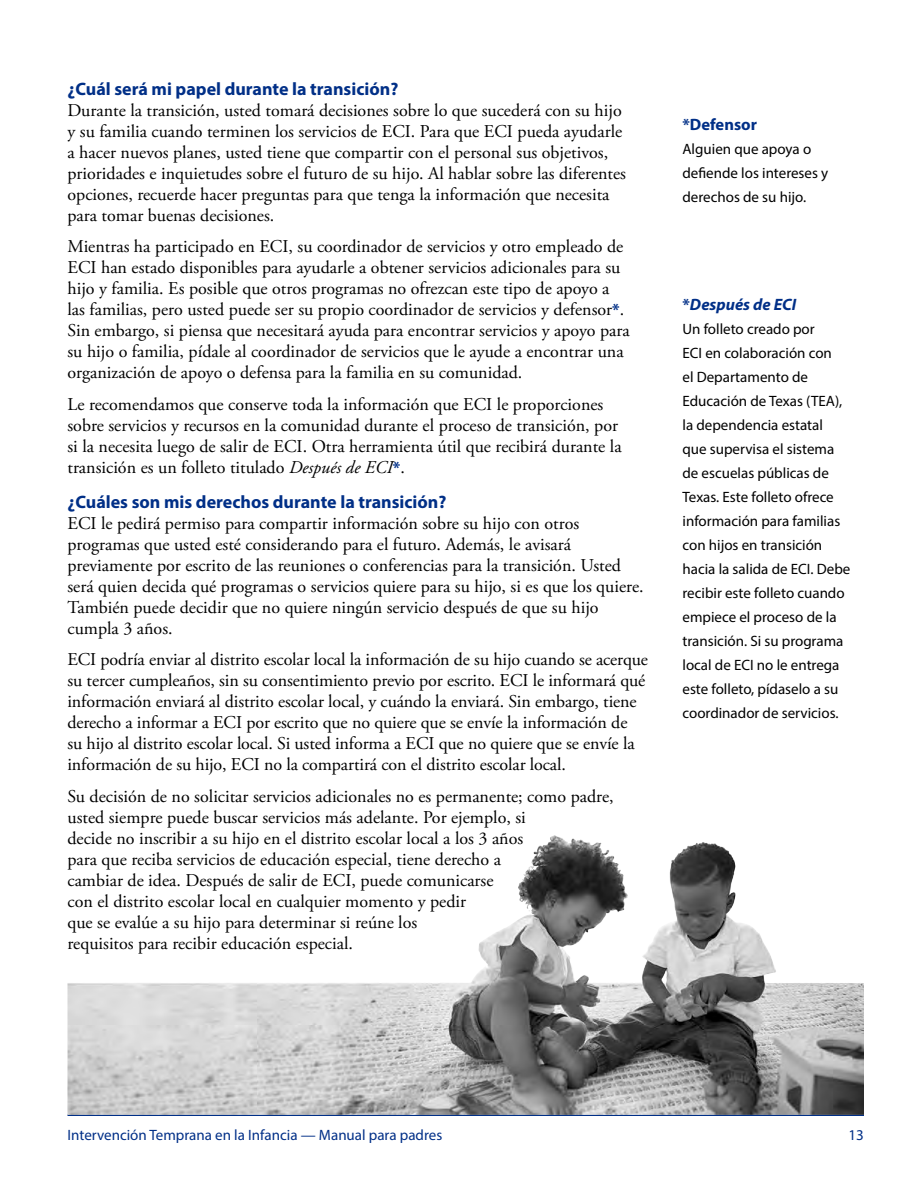
<style>
.page{position:relative;width:918px;height:1188px;background:#fff}
.page>*{position:absolute;margin:0;border:0;box-sizing:border-box;transform-origin:0 0}
.body{font:18px/21px "Adobe Garamond Pro";color:#000}
.subhead_12_pt{font:700 18px "Myriad Pro";color:#002f87}
.sidebar_header{font:italic 700 16.5px "Myriad Pro";color:#002f87}
.sidebar_header-2{font:700 16.5px "Myriad Pro";color:#002f87}
.sidebar_header-3{font:15px/24px "Myriad Pro";color:#000}
.t1{font:15px "Myriad Pro";color:#002f87}
.s1{font-family:"Myriad Pro";font-weight:700;font-size:16.5px;color:#002f87}
.s2{font-style:italic}
.s3{font-style:normal}
</style>
<div class="page">
<hr style="left:68px;top:1114px;width:796px;height:2px;background:#002f87">
<img style="left:68px;top:837px;width:796px;height:278px">
<h2 class="subhead_12_pt" style="left:68px;top:77px;width:332px">¿Cuál será mi papel durante la transición?</h2>
<p class="body" style="left:68px;top:100px;width:560px">Durante la transición, usted tomará decisiones sobre lo que sucederá con su hijo y su familia cuando terminen los servicios de ECI. Para que ECI pueda ayudarle a hacer nuevos planes, usted tiene que compartir con el personal sus objetivos, prioridades e inquietudes sobre el futuro de su hijo. Al hablar sobre las diferentes opciones, recuerde hacer preguntas para que tenga la información que necesita para tomar buenas decisiones.</p>
<p class="body" style="left:67px;top:237px;width:564px">Mientras ha participado en ECI, su coordinador de servicios y otro empleado de ECI han estado disponibles para ayudarle a obtener servicios adicionales para su hijo y familia. Es posible que otros programas no ofrezcan este tipo de apoyo a las familias, pero usted puede ser su propio coordinador de servicios y defensor<span class="s1">*</span>.<br>Sin embargo, si piensa que necesitará ayuda para encontrar servicios y apoyo para su hijo o familia, pídale al coordinador de servicios que le ayude a encontrar una organización de apoyo o defensa para la familia en su comunidad.</p>
<p class="body" style="left:67px;top:395px;width:556px">Le recomendamos que conserve toda la información que ECI le proporciones sobre servicios y recursos en la comunidad durante el proceso de transición, por si la necesita luego de salir de ECI. Otra herramienta útil que recibirá durante la transición es un folleto titulado <span class="s2">Después de ECI</span><span class="s1">*</span>.</p>
<h2 class="subhead_12_pt" style="left:67px;top:490px;width:381px">¿Cuáles son mis derechos durante la transición?</h2>
<p class="body" style="left:67px;top:513px;width:578px">ECI le pedirá permiso para compartir información sobre su hijo con otros programas que usted esté considerando para el futuro. Además, le avisará previamente por escrito de las reuniones o conferencias para la transición. Usted será quien decida qué programas o servicios quiere para su hijo, si es que los quiere.<br>También puede decidir que no quiere ningún servicio después de que su hijo cumpla 3 años.</p>
<p class="body" style="left:67px;top:650px;width:582px">ECI podría enviar al distrito escolar local la información de su hijo cuando se acerque su tercer cumpleaños, sin su consentimiento previo por escrito. ECI le informará qué información enviará al distrito escolar local, y cuándo la enviará. Sin embargo, tiene derecho a informar a ECI por escrito que no quiere que se envíe la información de<br>su hijo al distrito escolar local. Si usted informa a ECI que no quiere que se envíe la información de su hijo, ECI no la compartirá con el distrito escolar local.</p>
<p class="body" style="left:67px;top:787px;width:548px">Su decisión de no solicitar servicios adicionales no es permanente; como padre, usted siempre puede buscar servicios más adelante. Por ejemplo, si<br>decide no inscribir a su hijo en el distrito escolar local a los 3 años<br>para que reciba servicios de educación especial, tiene derecho a<br>cambiar de idea. Después de salir de ECI, puede comunicarse<br>con el distrito escolar local en cualquier momento y pedir<br>que se evalúe a su hijo para determinar si reúne los<br>requisitos para recibir educación especial.</p>
<p class="sidebar_header-2" style="left:682px;top:114px;width:76px">*Defensor</p>
<p class="sidebar_header-3" style="left:682px;top:137px;width:147px">Alguien que apoya o defiende los intereses y derechos de su hijo.</p>
<p class="sidebar_header" style="left:682px;top:294px;width:115px"><span class="s3">*</span>Después de ECI</p>
<p class="sidebar_header-3" style="left:682px;top:317px;width:169px">Un folleto creado por<br>ECI en colaboración con<br>el Departamento de<br>Educación de Texas (TEA), la dependencia estatal que supervisa el sistema de escuelas públicas de<br>Texas. Este folleto ofrece información para familias con hijos en transición hacia la salida de ECI. Debe recibir este folleto cuando empiece el proceso de la transición. Si su programa local de ECI no le entrega este folleto, pídaselo a su coordinador de servicios.</p>
<p class="t1" style="left:68px;top:1126px;width:376px">Intervención Temprana en la Infancia — Manual para padres</p>
<p class="t1" style="left:849px;top:1126px;width:17px">13</p>
</div>
